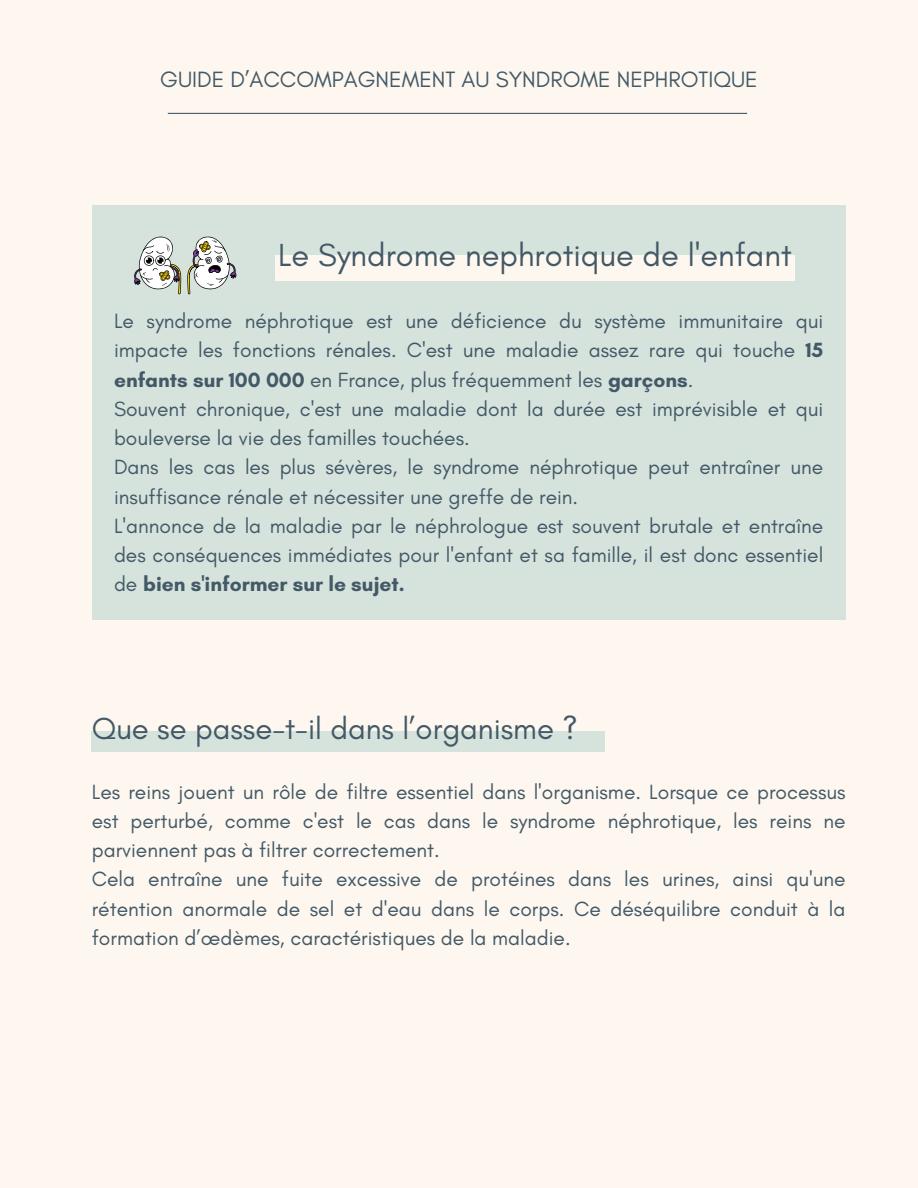
<style>
.page{position:relative;width:918px;height:1188px;background:#fdf7f0}
.page>*{position:absolute;margin:0;border:0;box-sizing:border-box;transform-origin:0 0}
.t1{font:32.55px "Glacial Indifference";color:#435966}
.t2{font:31.05px "Glacial Indifference";color:#435966}
.t3{font:22.5px "Glacial Indifference";color:#435966}
.t4{font:21px/29.2px "Glacial Indifference";color:#435966;text-align:justify}
.s1{font-weight:700}
</style>
<div class="page">
<div style="left:92px;top:205px;width:753px;height:415px;background:#d6e3dd"></div>
<div style="left:276px;top:255px;width:519px;height:26px;background:#fdf7f0"></div>
<div style="left:92px;top:731px;width:513px;height:20px;background:#d6e3dd"></div>
<svg style="left:187px;top:236px;width:50px;height:58px"></svg>
<svg style="left:134px;top:236px;width:47px;height:58px"></svg>
<hr style="left:168px;top:113px;width:579px;height:1px;background:#435966">
<p class="t3" style="left:160px;top:66px;width:599px">GUIDE D’ACCOMPAGNEMENT AU SYNDROME NEPHROTIQUE</p>
<p class="t1" style="left:278px;top:235px;width:515px">Le Syndrome nephrotique de l'enfant</p>
<p class="t4" style="left:114px;top:306px;width:711px">Le syndrome néphrotique est une déficience du système immunitaire qui impacte les fonctions rénales. C'est une maladie assez rare qui touche <span class="s1">15 enfants sur 100 000</span> en France, plus fréquemment les <span class="s1">garçons</span>.</p>
<p class="t4" style="left:114px;top:394px;width:711px">Souvent chronique, c'est une maladie dont la durée est imprévisible et qui bouleverse la vie des familles touchées.</p>
<p class="t4" style="left:114px;top:452px;width:711px">Dans les cas les plus sévères, le syndrome néphrotique peut entraîner une insuffisance rénale et nécessiter une greffe de rein.</p>
<h1 class="t4" style="left:114px;top:511px;width:711px">L'annonce de la maladie par le néphrologue est souvent brutale et entraîne des conséquences immédiates pour l'enfant et sa famille, il est donc essentiel de <span class="s1">bien s'informer sur le sujet.</span></h1>
<h1 class="t2" style="left:92px;top:710px;width:488px">Que se passe-t-il dans l’organisme ?</h1>
<h2 class="t4" style="left:92px;top:777px;width:755px">Les reins jouent un rôle de filtre essentiel dans l'organisme. Lorsque ce processus est perturbé, comme c'est le cas dans le syndrome néphrotique, les reins ne parviennent pas à filtrer correctement.</h2>
<p class="t4" style="left:92px;top:865px;width:755px">Cela entraîne une fuite excessive de protéines dans les urines, ainsi qu'une rétention anormale de sel et d'eau dans le corps. Ce déséquilibre conduit à la formation d’œdèmes, caractéristiques de la maladie.</p>
</div>
